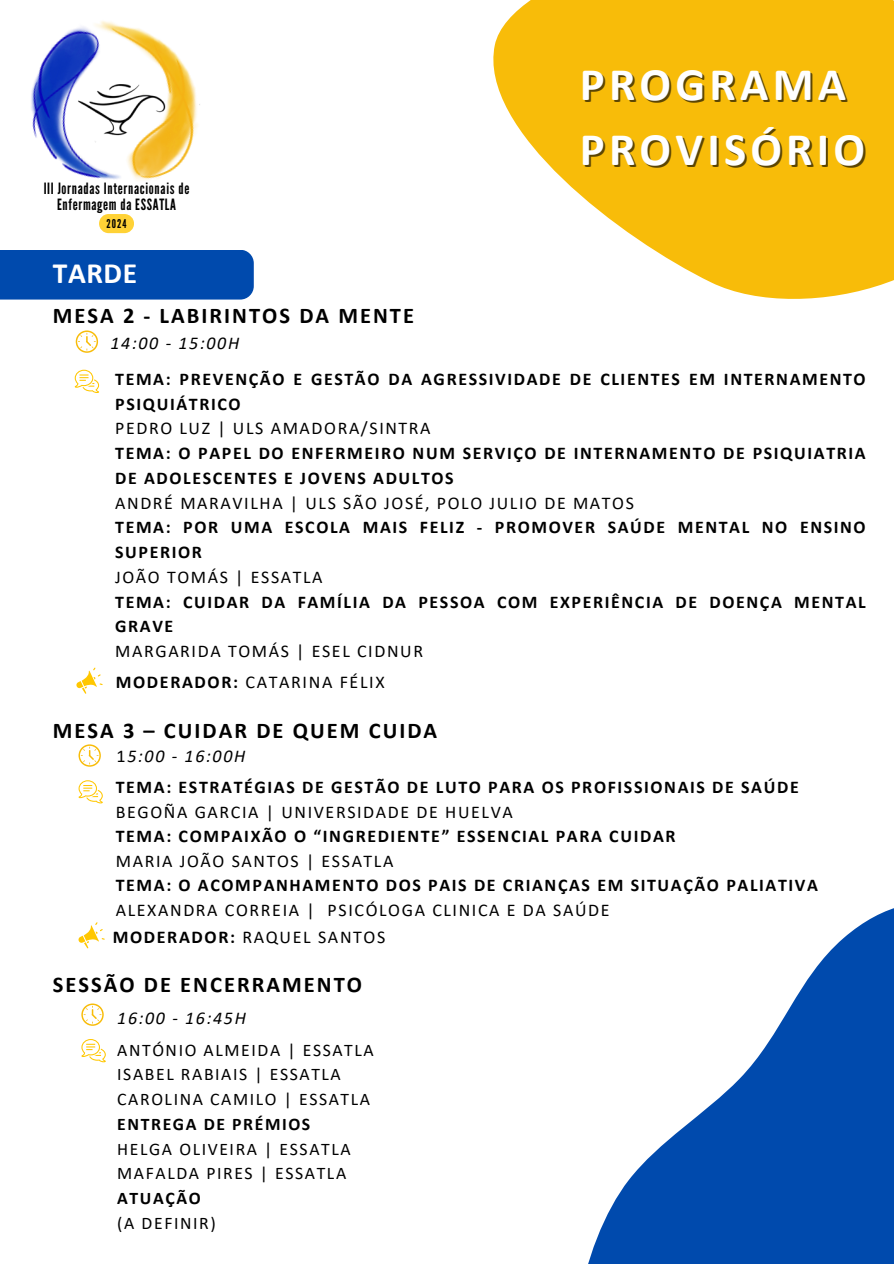
<style>
.page{position:relative;width:894px;height:1264px;background:#fff}
.page>*{position:absolute;margin:0;border:0;box-sizing:border-box;transform-origin:0 0}
.t1{font:700 46.8px "Calibri";letter-spacing:.09em;color:#fff}
.t2{font:700 29.4px "Calibri";letter-spacing:.02em;color:#fff}
.t3{font:700 22.5px "Calibri";letter-spacing:.09em;color:#000}
.t4{font:18px "Calibri";letter-spacing:.09em;color:#000}
.t5{font:italic 18px "Calibri";letter-spacing:.09em;color:#000}
.t6{font:700 17.85px/24.8px "Calibri";letter-spacing:.09em;color:#000}
.t7{font:17.85px "Calibri";letter-spacing:.09em;color:#000}
.t8{font:17.7px "Calibri";letter-spacing:.09em;color:#000}
.t9{font:700 17.7px "Calibri";letter-spacing:.09em;color:#000}
.t10{font:15.6px/16.4px "League Gothic";letter-spacing:.045em;color:#000;text-align:center}
.t11{font:12.15px "League Gothic";color:#000}
.s1{font-weight:700}
.s2{font-style:normal}
</style>
<div class="page">
<img style="left:150px;top:34px;width:50px;height:145px">
<img style="left:31px;top:21px;width:119px;height:159px">
<img style="left:67px;top:57px;width:99px;height:94px">
<div style="left:99px;top:214px;width:35px;height:19px;background:#ffd236;border-radius:10px"></div>
<svg style="left:493px;top:0;width:400px;height:299px;fill:#f8bc09"></svg>
<div style="left:0;top:250px;width:254px;height:49px;background:#004aad"></div>
<svg style="left:76px;top:330px;width:22px;height:23px"></svg>
<svg style="left:75px;top:370px;width:24px;height:23px"></svg>
<svg style="left:76px;top:667px;width:27px;height:27px"></svg>
<svg style="left:78px;top:744px;width:23px;height:22px"></svg>
<svg style="left:78px;top:780px;width:25px;height:23px"></svg>
<svg style="left:78px;top:922px;width:27px;height:26px"></svg>
<svg style="left:81px;top:1003px;width:23px;height:22px"></svg>
<svg style="left:81px;top:1039px;width:25px;height:23px"></svg>
<svg style="left:588px;top:908px;width:305px;height:355px;fill:#004aad"></svg>
<p class="t10" style="left:44px;top:180px;width:147px">III Jornadas Internacionais de<br>Enfermagem da ESSATLA</p>
<p class="t11" style="left:106px;top:216px;width:21px">2024</p>
<p class="t2" style="left:53px;top:260px;width:86px">TARDE</p>
<h1 class="t3" style="left:53px;top:306px;width:362px">MESA 2 - LABIRINTOS DA MENTE</h1>
<p class="t1" style="left:579px;top:65px;width:268px">PROGRAMA</p>
<p class="t1" style="left:579px;top:130px;width:287px">PROVISÓRIO</p>
<p class="t5" style="left:110px;top:335px;width:130px">14:00 - 15:00H</p>
<p class="t6" style="left:115px;top:368px;width:751px">TEMA: PREVENÇÃO E GESTÃO DA AGRESSIVIDADE DE CLIENTES EM INTERNAMENTO<br>PSIQUIÁTRICO</p>
<p class="t7" style="left:115px;top:421px;width:317px">PEDRO LUZ | ULS AMADORA/SINTRA</p>
<p class="t6" style="left:115px;top:442px;width:751px">TEMA: O PAPEL DO ENFERMEIRO NUM SERVIÇO DE INTERNAMENTO DE PSIQUIATRIA<br>DE ADOLESCENTES E JOVENS ADULTOS</p>
<p class="t7" style="left:115px;top:495px;width:520px">ANDRÉ MARAVILHA | ULS SÃO JOSÉ, POLO JULIO DE MATOS</p>
<p class="t6" style="left:115px;top:516px;width:751px">TEMA: POR UMA ESCOLA MAIS FELIZ - PROMOVER SAÚDE MENTAL NO ENSINO<br>SUPERIOR</p>
<p class="t7" style="left:115px;top:569px;width:209px">JOÃO TOMÁS | ESSATLA</p>
<p class="t6" style="left:115px;top:591px;width:751px">TEMA: CUIDAR DA FAMÍLIA DA PESSOA COM EXPERIÊNCIA DE DOENÇA MENTAL<br>GRAVE</p>
<p class="t7" style="left:115px;top:643px;width:309px">MARGARIDA TOMÁS | ESEL CIDNUR</p>
<p class="t4" style="left:116px;top:674px;width:270px"><span class="s1">MODERADOR:</span> CATARINA FÉLIX</p>
<h2 class="t3" style="left:53px;top:720px;width:386px">MESA 3 – CUIDAR DE QUEM CUIDA</h2>
<p class="t5" style="left:117px;top:748px;width:130px"><span class="s2">1</span>5:00 - 16:00H</p>
<p class="t6" style="left:116px;top:776px;width:684px">TEMA: ESTRATÉGIAS DE GESTÃO DE LUTO PARA OS PROFISSIONAIS DE SAÚDE</p>
<p class="t7" style="left:116px;top:804px;width:398px">BEGOÑA GARCIA | UNIVERSIDADE DE HUELVA</p>
<h3 class="t6" style="left:116px;top:825px;width:561px">TEMA: COMPAIXÃO O “INGREDIENTE” ESSENCIAL PARA CUIDAR</h3>
<p class="t7" style="left:116px;top:853px;width:279px">MARIA JOÃO SANTOS | ESSATLA</p>
<p class="t6" style="left:116px;top:874px;width:703px">TEMA: O ACOMPANHAMENTO DOS PAIS DE CRIANÇAS EM SITUAÇÃO PALIATIVA</p>
<p class="t7" style="left:116px;top:902px;width:495px">ALEXANDRA CORREIA | PSICÓLOGA CLINICA E DA SAÚDE</p>
<h3 class="t4" style="left:113px;top:929px;width:274px"><span class="s1">MODERADOR:</span> RAQUEL SANTOS</h3>
<h3 class="t3" style="left:53px;top:975px;width:311px">SESSÃO DE ENCERRAMENTO</h3>
<p class="t5" style="left:117px;top:1010px;width:130px">16:00 - 16:45H</p>
<p class="t8" style="left:117px;top:1042px;width:258px">ANTÓNIO ALMEIDA | ESSATLA</p>
<p class="t8" style="left:117px;top:1067px;width:225px">ISABEL RABIAIS | ESSATLA</p>
<p class="t8" style="left:117px;top:1091px;width:254px">CAROLINA CAMILO | ESSATLA</p>
<p class="t9" style="left:117px;top:1116px;width:194px">ENTREGA DE PRÉMIOS</p>
<p class="t8" style="left:117px;top:1141px;width:235px">HELGA OLIVEIRA | ESSATLA</p>
<p class="t8" style="left:117px;top:1166px;width:230px">MAFALDA PIRES | ESSATLA</p>
<p class="t9" style="left:117px;top:1190px;width:85px">ATUAÇÃO</p>
<p class="t8" style="left:117px;top:1215px;width:100px">(A DEFINIR)</p>
</div>
